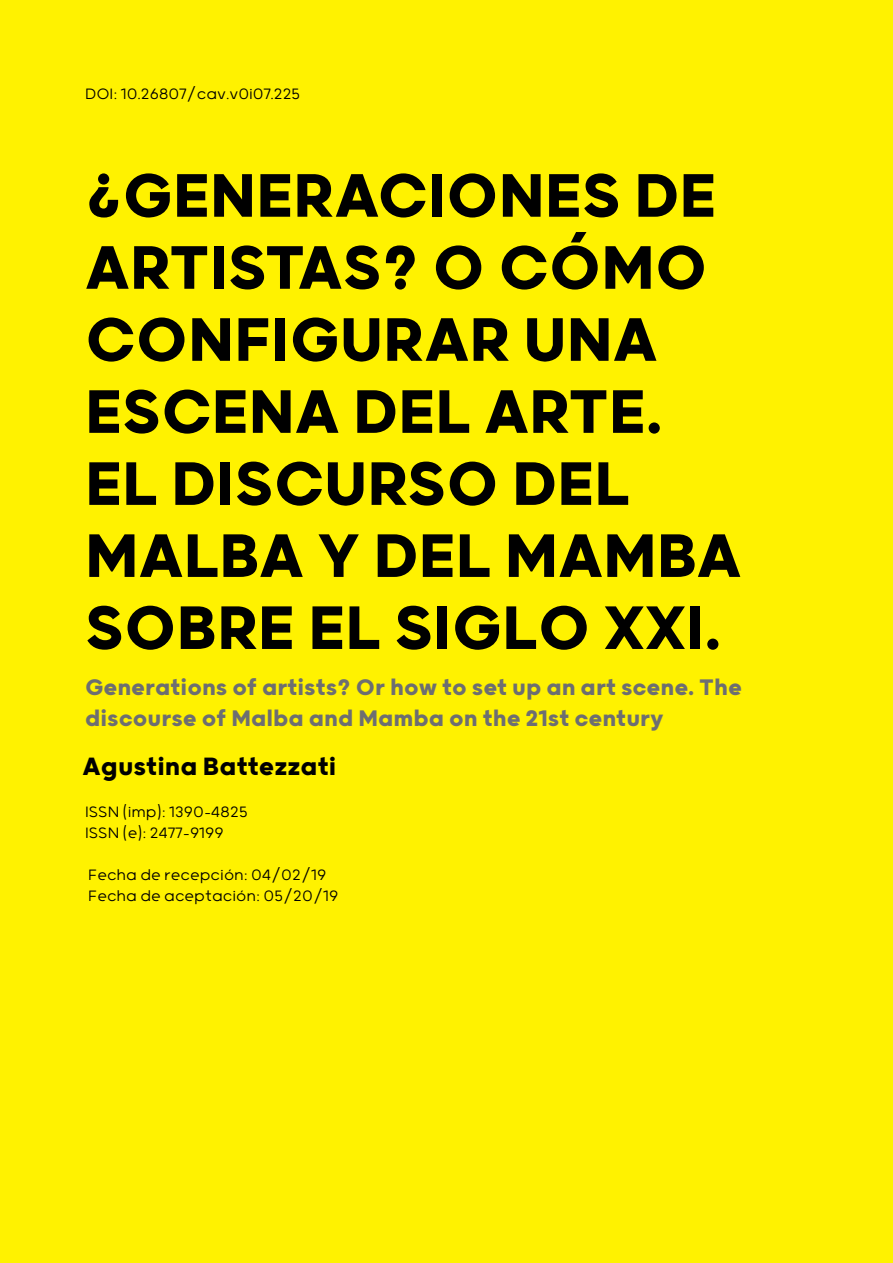
<style>
.page{position:relative;width:893px;height:1263px;background:#fff200}
.page>*{position:absolute;margin:0;border:0;box-sizing:border-box;transform-origin:0 0}
.t1{font:700 73.5px/72px "Grold";color:#000}
.t2{font:700 30px "Grold";color:#000}
.t3{font:700 27px/31.3px "Grold";color:#6d6e71}
.t4{font:300 18px/21px "Grold";color:#000}
</style>
<div class="page">
<p class="t4" style="left:85px;top:82px;width:217px">DOI: 10.26807/cav.v0i07.225</p>
<h1 class="t1" style="left:85px;top:156px;width:658px">¿GENERACIONES DE<br>ARTISTAS? O CÓMO<br>CONFIGURAR UNA<br>ESCENA DEL ARTE.<br>EL DISCURSO DEL<br>MALBA Y DEL MAMBA<br>SOBRE EL SIGLO XXI.</h1>
<h3 class="t3" style="left:85px;top:670px;width:658px">Generations of artists? Or how to set up an art scene. The discourse of Malba and Mamba on the 21st century</h3>
<h2 class="t2" style="left:83px;top:749px;width:255px">Agustina Battezzati</h2>
<p class="t4" style="left:85px;top:801px;width:164px">ISSN (imp): 1390-4825<br>ISSN (e): 2477-9199</p>
<p class="t4" style="left:88px;top:863px;width:252px">Fecha de recepción: 04/02/19<br>Fecha de aceptación: 05/20/19</p>
</div>
